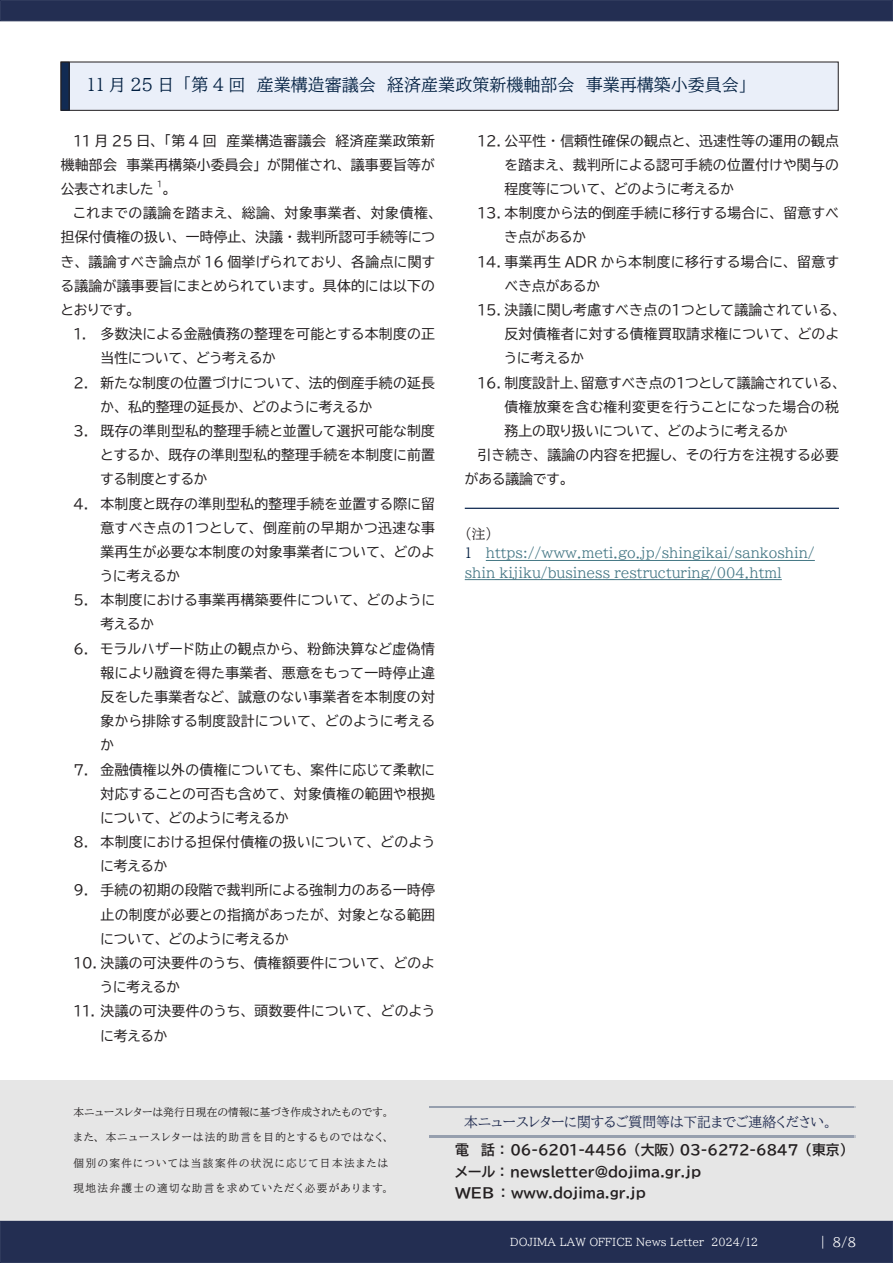
<style>
.page{position:relative;width:893px;height:1263px;background:#fff}
.page>*{position:absolute;margin:0;border:0;box-sizing:border-box;transform-origin:0 0}
.t1{font:16.95px "BIZUDP Mincho";color:#001e40}
.t2{font:13.8px/24.2px "BIZUDP Gothic";letter-spacing:.02em;color:#231f20;text-align:justify}
.t3{font:13.8px/19.2px "BIZUDP Mincho";color:#467886}
.t4{font:700 13.8px/21.3px "BIZUDP Gothic";color:#231f20}
.t5{font:13.8px "BIZUDP Gothic";color:#231f20}
.t6{font:13.8px "BIZUDP Mincho";color:#232e52}
.t7{font:13.8px "BIZUDP Gothic";letter-spacing:.05em;color:#231f20}
.t8{font:12.75px "BIZUDP Mincho";color:#fff}
.t9{font:10.65px "BIZUDP Mincho";letter-spacing:.12em;color:#231f20}
.t10{font:10.65px "BIZUDP Mincho";color:#fff}
.t11{font:10.65px "BIZUDP Mincho";letter-spacing:.025em;color:#231f20}
.t12{font:8.1px "BIZUDP Gothic";color:#231f20}
.s1{color:#231f20}
.s2{color:#001e40}
</style>
<div class="page">
<div style="left:0;top:1220px;width:893px;height:43px;background:#232e52;border:1px solid #232e52"></div>
<div style="left:0;top:0;width:893px;height:21px;background:#232e52;border:1px solid #232e52"></div>
<div style="left:61px;top:62px;width:777px;height:48px;background:#eaeff9"></div>
<div style="left:61px;top:62px;width:777px;height:49px;border:1px solid #231f20"></div>
<div style="left:61px;top:62px;width:8px;height:48px;background:#112b53"></div>
<div style="left:61px;top:62px;width:8px;height:48px;border:1px solid #231f20"></div>
<hr style="left:486px;top:560px;width:329px;height:1px;background:#467886">
<hr style="left:465px;top:579px;width:317px;height:1px;background:#467886">
<hr style="left:465px;top:508px;width:374px;height:1px;background:#112b53">
<p class="t1" style="left:87px;top:76px;width:662px">11 月 25 日「第 4 回　産業構造審議会　経済産業政策新機軸部会　事業再構築小委員会」</p>
<p class="t2" style="left:61px;top:128px;width:376px;text-indent:13px">11 月 25 日、「第 4 回　産業構造審議会　経済産業政策新機軸部会　事業再構築小委員会」が開催され、議事要旨等が公表されました</p>
<p class="t12" style="left:157px;top:180px;width:7px">1</p>
<p class="t2" style="left:162px;top:177px;width:10px">。</p>
<p class="t7" style="left:74px;top:206px;width:364px">これまでの議論を踏まえ、総論、対象事業者、対象債権、</p>
<p class="t2" style="left:61px;top:225px;width:376px">担保付債権の扱い、一時停止、決議・裁判所認可手続等につ</p>
<p class="t2" style="left:61px;top:249px;width:376px">き、議論すべき論点が 16 個挙げられており、各論点に関す</p>
<p class="t2" style="left:61px;top:273px;width:376px">る議論が議事要旨にまとめられています。具体的には以下の</p>
<p class="t2" style="left:61px;top:298px;width:75px">とおりです。</p>
<p class="t2" style="left:101px;top:322px;width:336px;text-indent:-27px">1. 多数決による金融債務の整理を可能とする本制度の正当性について、どう考えるか</p>
<p class="t2" style="left:101px;top:370px;width:336px;text-indent:-27px">2. 新たな制度の位置づけについて、法的倒産手続の延長か、私的整理の延長か、どのように考えるか</p>
<p class="t2" style="left:101px;top:419px;width:336px;text-indent:-27px">3. 既存の準則型私的整理手続と並置して選択可能な制度とするか、既存の準則型私的整理手続を本制度に前置する制度とするか</p>
<p class="t2" style="left:101px;top:491px;width:336px;text-indent:-27px">4. 本制度と既存の準則型私的整理手続を並置する際に留意すべき点の１つとして、倒産前の早期かつ迅速な事業再生が必要な本制度の対象事業者について、どのように考えるか</p>
<p class="t2" style="left:101px;top:588px;width:336px;text-indent:-27px">5. 本制度における事業再構築要件について、どのように考えるか</p>
<p class="t2" style="left:101px;top:636px;width:336px;text-indent:-27px">6. モラルハザード防止の観点から、粉飾決算など虚偽情報により融資を得た事業者、悪意をもって一時停止違反をした事業者など、誠意のない事業者を本制度の対象から排除する制度設計について、どのように考えるか</p>
<p class="t2" style="left:101px;top:757px;width:336px;text-indent:-27px">7. 金融債権以外の債権についても、案件に応じて柔軟に対応することの可否も含めて、対象債権の範囲や根拠について、どのように考えるか</p>
<p class="t2" style="left:101px;top:830px;width:336px;text-indent:-27px">8. 本制度における担保付債権の扱いについて、どのように考えるか</p>
<p class="t2" style="left:101px;top:878px;width:336px;text-indent:-27px">9. 手続の初期の段階で裁判所による強制力のある一時停止の制度が必要との指摘があったが、対象となる範囲について、どのように考えるか</p>
<p class="t2" style="left:101px;top:951px;width:336px;text-indent:-27px">10. 決議の可決要件のうち、債権額要件について、どのように考えるか</p>
<p class="t2" style="left:101px;top:999px;width:336px;text-indent:-27px">11. 決議の可決要件のうち、頭数要件について、どのように考えるか</p>
<p class="t2" style="left:505px;top:128px;width:336px;text-indent:-27px">12. 公平性・信頼性確保の観点と、迅速性等の運用の観点を踏まえ、裁判所による認可手続の位置付けや関与の程度等について、どのように考えるか</p>
<p class="t2" style="left:505px;top:201px;width:336px;text-indent:-27px">13. 本制度から法的倒産手続に移行する場合に、留意すべき点があるか</p>
<p class="t2" style="left:505px;top:249px;width:336px;text-indent:-27px">14. 事業再生 ADR から本制度に移行する場合に、留意すべき点があるか</p>
<p class="t2" style="left:505px;top:298px;width:337px;text-indent:-27px">15. 決議に関し考慮すべき点の１つとして議論されている、反対債権者に対する債権買取請求権について、どのように考えるか</p>
<p class="t5" style="left:478px;top:375px;width:364px">16. 制度設計上、留意すべき点の１つとして議論されている、</p>
<p class="t2" style="left:505px;top:394px;width:336px">債権放棄を含む権利変更を行うことになった場合の税</p>
<p class="t5" style="left:505px;top:424px;width:285px">務上の取り扱いについて、どのように考えるか</p>
<p class="t2" style="left:478px;top:443px;width:363px">引き続き、議論の内容を把握し、その行方を注視する必要</p>
<p class="t5" style="left:465px;top:472px;width:105px">がある議論です。</p>
<p class="t3" style="left:465px;top:524px;width:352px"><span class="s1">（注）<br></span><span class="s2">1　</span> https://www.meti.go.jp/shingikai/sankoshin/ shin_kijiku/business_restructuring/004.html</p>
<p class="t11" style="left:74px;top:1106px;width:317px">本ニュースレターは発行日現在の情報に基づき作成されたものです。</p>
<p class="t9" style="left:74px;top:1132px;width:317px">また、本ニュースレターは法的助言を目的とするものではなく、</p>
<p class="t9" style="left:74px;top:1157px;width:316px">個別の案件については当該案件の状況に応じて日本法または</p>
<p class="t9" style="left:74px;top:1183px;width:317px">現地法弁護士の適切な助言を求めていただく必要があります。</p>
<p class="t6" style="left:464px;top:1115px;width:370px">本ニュースレターに関するご質問等は下記までご連絡ください。</p>
<p class="t4" style="left:455px;top:1139px;width:393px">電 話： 06-6201-4456 （大阪） 03-6272-6847 （東京）メール： newsletter@dojima.gr.jp<br>WEB ： www.dojima.gr.jp</p>
<p class="t10" style="left:510px;top:1236px;width:249px">DOJIMA LAW OFFICE News Letter 2024/12</p>
<p class="t8" style="left:816px;top:1235px;width:41px">｜ 8/8</p>
</div>
